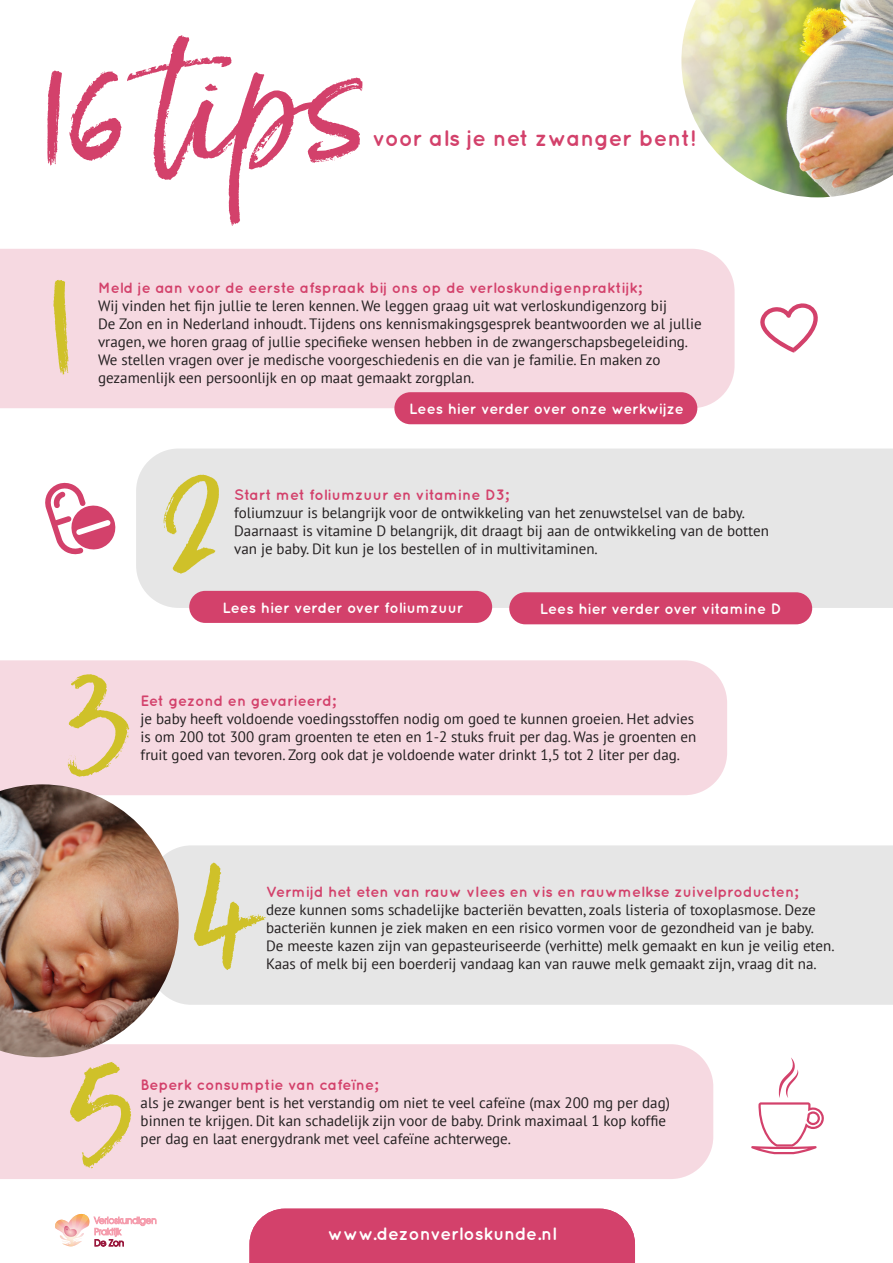
<style>
.page{position:relative;width:893px;height:1263px;background:#fff}
.page>*{position:absolute;margin:0;border:0;box-sizing:border-box;transform-origin:0 0}
.t1{font:162.45px "Born Ready";color:#d3416b}
.t2{font:162.45px "Born Ready";color:#cfc129}
.t3{font:700 22.5px "Quicksand";color:#d3416b}
.t4{font:700 18px "Quicksand";letter-spacing:-.015em;color:#fff}
.t5{font:15px/18px "PT Sans";color:#231f20}
.t6{font:700 15px "Quicksand";color:#d3416b}
.t7{font:700 15px "Quicksand";letter-spacing:-.01em;color:#fff}
</style>
<div class="page">
<svg style="left:94px;top:1217px;width:62px;height:29px"></svg>
<svg style="left:55px;top:1214px;width:35px;height:32px"></svg>
<svg style="left:64px;top:1226px;width:13px;height:11px"></svg>
<img style="left:681px;top:0;width:212px;height:197px">
<div style="left:0;top:249px;width:735px;height:159px;background:#f6d9e1"></div>
<div style="left:0;top:660px;width:727px;height:135px;background:#f6d9e1"></div>
<div style="left:0;top:1044px;width:713px;height:135px;background:#f6d9e1"></div>
<div style="left:136px;top:448px;width:757px;height:160px;background:#e6e6e6"></div>
<div style="left:179px;top:845px;width:714px;height:160px;background:#e6e6e6"></div>
<div style="left:394px;top:392px;width:303px;height:32px;background:#d3416b;border-radius:16px"></div>
<div style="left:189px;top:591px;width:303px;height:32px;background:#d3416b;border-radius:16px"></div>
<div style="left:509px;top:592px;width:303px;height:32px;background:#d3416b;border-radius:16px"></div>
<svg style="left:760px;top:303px;width:58px;height:49px"></svg>
<svg style="left:45px;top:482px;width:71px;height:73px"></svg>
<svg style="left:751px;top:1057px;width:73px;height:97px"></svg>
<div style="left:249px;top:1208px;width:386px;height:55px;background:#d3416b"></div>
<img style="left:0;top:784px;width:179px;height:273px">
<div style="left:47px;top:279px;width:31px;height:96px;background:#f6d9e1"></div>
<div style="left:56px;top:670px;width:79px;height:108px;background:#f6d9e1"></div>
<div style="left:64px;top:1060px;width:74px;height:110px;background:#f6d9e1"></div>
<div style="left:158px;top:472px;width:72px;height:103px;background:#e6e6e6"></div>
<h1 class="t1" style="left:39px;top:12px;width:326px;rotate:-2deg">16 tips</h1>
<h2 class="t3" style="left:372px;top:124px;width:325px">voor als je net zwanger bent!</h2>
<p class="t6" style="left:98px;top:278px;width:545px">Meld je aan voor de eerste afspraak bij ons op de verloskundigenpraktijk;</p>
<p class="t5" style="left:98px;top:296px;width:605px">Wij vinden het fijn jullie te leren kennen. We leggen graag uit wat verloskundigenzorg bij<br>De Zon en in Nederland inhoudt. Tijdens ons kennismakingsgesprek beantwoorden we al jullie vragen, we horen graag of jullie specifieke wensen hebben in de zwangerschapsbegeleiding.<br>We stellen vragen over je medische voorgeschiedenis en die van je familie. En maken zo gezamenlijk een persoonlijk en op maat gemaakt zorgplan.</p>
<p class="t7" style="left:409px;top:400px;width:276px">Lees hier verder over onze werkwijze</p>
<p class="t6" style="left:234px;top:486px;width:276px">Start met foliumzuur en vitamine D3;</p>
<p class="t5" style="left:234px;top:503px;width:536px">foliumzuur is belangrijk voor de ontwikkeling van het zenuwstelsel van de baby.<br>Daarnaast is vitamine D belangrijk, dit draagt bij aan de ontwikkeling van de botten van je baby. Dit kun je los bestellen of in multivitaminen.</p>
<p class="t7" style="left:222px;top:599px;width:243px">Lees hier verder over foliumzuur</p>
<p class="t7" style="left:540px;top:600px;width:243px">Lees hier verder over vitamine D</p>
<p class="t6" style="left:141px;top:692px;width:196px">Eet gezond en gevarieerd;</p>
<p class="t5" style="left:141px;top:710px;width:557px">je baby heeft voldoende voedingsstoffen nodig om goed te kunnen groeien. Het advies is om 200 tot 300 gram groenten te eten en 1-2 stuks fruit per dag. Was je groenten en fruit goed van tevoren. Zorg ook dat je voldoende water drinkt 1,5 tot 2 liter per dag.</p>
<h1 class="t2" style="left:193px;top:800px;width:69px">4</h1>
<p class="t6" style="left:266px;top:882px;width:533px">Vermijd het eten van rauw vlees en vis en rauwmelkse zuivelproducten;</p>
<p class="t5" style="left:266px;top:900px;width:570px">deze kunnen soms schadelijke bacteriën bevatten, zoals listeria of toxoplasmose. Deze bacteriën kunnen je ziek maken en een risico vormen voor de gezondheid van je baby.<br>De meeste kazen zijn van gepasteuriseerde (verhitte) melk gemaakt en kun je veilig eten.<br>Kaas of melk bij een boerderij vandaag kan van rauwe melk gemaakt zijn, vraag dit na.</p>
<p class="t6" style="left:141px;top:1076px;width:239px">Beperk consumptie van cafeïne;</p>
<p class="t5" style="left:141px;top:1094px;width:531px">als je zwanger bent is het verstandig om niet te veel cafeïne (max 200 mg per dag) binnen te krijgen. Dit kan schadelijk zijn voor de baby. Drink maximaal 1 kop koffie per dag en laat energydrank met veel cafeïne achterwege.</p>
<p class="t4" style="left:328px;top:1223px;width:230px">www.dezonverloskunde.nl</p>
</div>
